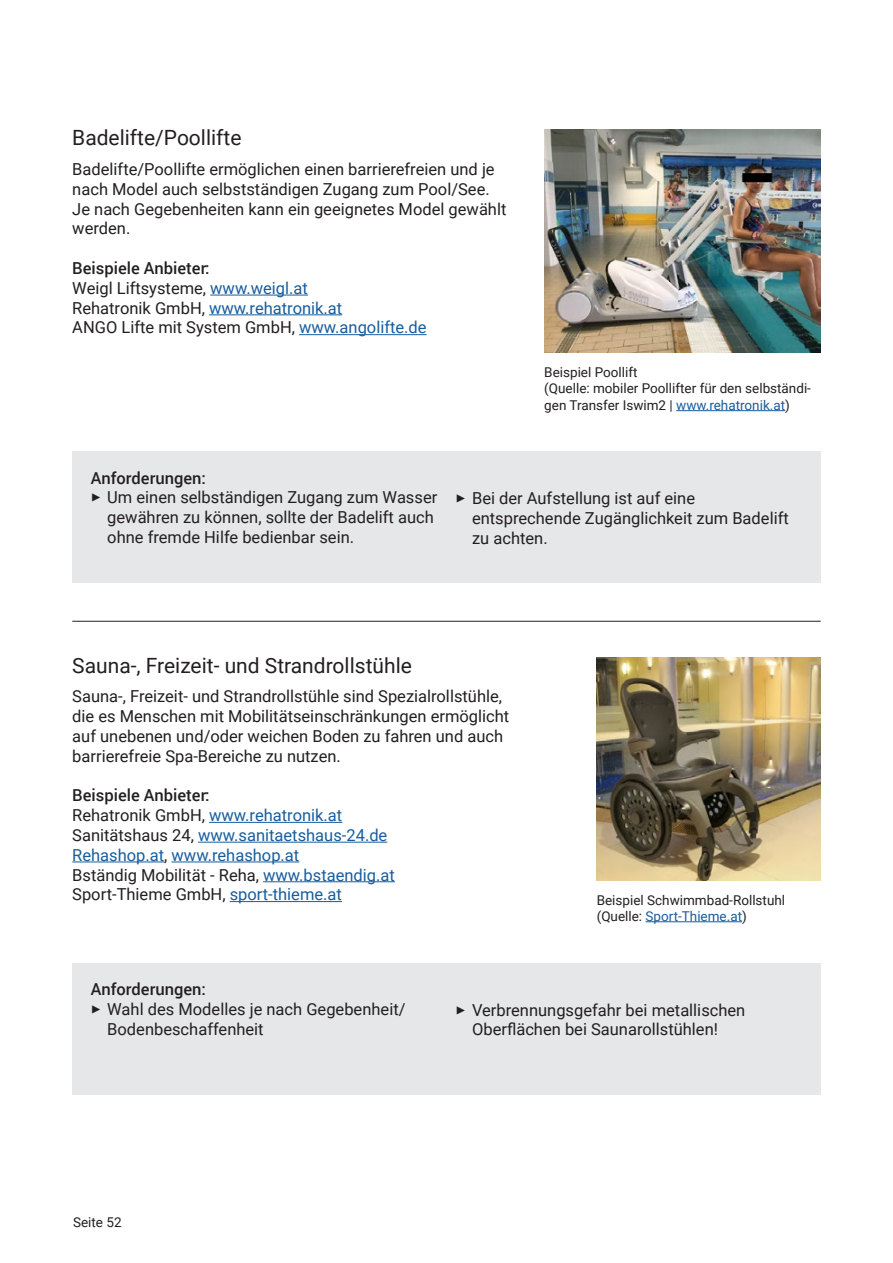
<style>
.page{position:relative;width:893px;height:1263px;background:#fff}
.page>*{position:absolute;margin:0;border:0;box-sizing:border-box;transform-origin:0 0}
.t1{font:21px "Roboto";color:#231f20}
.t2{font:16.5px/19.8px "Roboto";color:#231f20}
.t3{font:500 16.5px/19.8px "Roboto";color:#231f20}
.t4{font:16.5px "Roboto";color:#175d9e}
.t5{font:13.5px/16.2px "Roboto";color:#231f20}
.s1{font-weight:500}
.s2{color:#175d9e}
.s3{font-weight:400}
.s4{font-weight:400;color:#175d9e}
.s5{color:#231f20}
</style>
<div class="page">
<div style="left:72px;top:452px;width:749px;height:131px;background:#e6e7e9"></div>
<img style="left:544px;top:130px;width:277px;height:223px">
<hr style="left:210px;top:295px;width:98px;height:1px;background:#175d9e">
<hr style="left:209px;top:314px;width:133px;height:1px;background:#175d9e">
<hr style="left:299px;top:334px;width:128px;height:1px;background:#175d9e">
<hr style="left:676px;top:410px;width:109px;height:1px;background:#175d9e">
<img style="left:597px;top:657px;width:224px;height:223px">
<hr style="left:209px;top:822px;width:133px;height:1px;background:#175d9e">
<hr style="left:198px;top:842px;width:189px;height:1px;background:#175d9e">
<hr style="left:72px;top:861px;width:92px;height:1px;background:#175d9e">
<hr style="left:172px;top:861px;width:127px;height:1px;background:#175d9e">
<hr style="left:263px;top:881px;width:132px;height:1px;background:#175d9e">
<hr style="left:230px;top:901px;width:112px;height:1px;background:#175d9e">
<hr style="left:645px;top:921px;width:97px;height:1px;background:#175d9e">
<div style="left:72px;top:963px;width:749px;height:131px;background:#e6e7e9"></div>
<hr style="left:72px;top:621px;width:749px;height:1px;background:#231f20">
<p class="t1" style="left:72px;top:123px;width:171px">Badelifte/Poollifte</p>
<p class="t2" style="left:72px;top:159px;width:436px">Badelifte/Poollifte ermöglichen einen barrierefreien und je nach Model auch selbstständigen Zugang zum Pool/See.<br>Je nach Gegebenheiten kann ein geeignetes Model gewählt werden.</p>
<p class="t2" style="left:72px;top:258px;width:271px"><span class="s1">Beispiele Anbieter:<br></span>Weigl Liftsysteme, <span class="s2">www.weigl.at<br></span>Rehatronik GmbH, <span class="s2">www.rehatronik.at</span></p>
<p class="t2" style="left:72px;top:317px;width:356px">ANGO Lifte mit System GmbH, <span class="s2">www.angolifte.de</span></p>
<p class="t5" style="left:544px;top:364px;width:268px">Beispiel Poollift<br>(Quelle: mobiler Poollifter für den selbständi&shy;gen Transfer Iswim2 | <span class="s2">www.rehatronik.at</span>)</p>
<p class="t3" style="left:91px;top:467px;width:117px">Anforderungen:</p>
<p class="t2" style="left:107px;top:487px;width:332px;text-indent:-16px">▸ Um einen selbständigen Zugang zum Wasser gewähren zu können, sollte der Badelift auch ohne fremde Hilfe bedienbar sein.</p>
<p class="t2" style="left:472px;top:488px;width:318px;text-indent:-16px">▸ Bei der Aufstellung ist auf eine entsprechende Zugänglichkeit zum Badelift zu achten.</p>
<p class="t1" style="left:72px;top:651px;width:341px">Sauna-, Freizeit- und Strandrollstühle</p>
<p class="t2" style="left:72px;top:686px;width:438px">Sauna-, Freizeit- und Strandrollstühle sind Spezialrollstühle, die es Menschen mit Mobilitätseinschränkungen ermöglicht auf unebenen und/oder weichen Boden zu fahren und auch barrierefreie Spa-Bereiche zu nutzen.</p>
<p class="t3" style="left:72px;top:785px;width:271px">Beispiele Anbieter:<br><span class="s3">Rehatronik GmbH,</span> <span class="s4">www.rehatronik.at</span></p>
<p class="t4" style="left:72px;top:823px;width:317px"><span class="s5">Sanitätshaus 24,</span> www.sanitaetshaus-24.de</p>
<p class="t4" style="left:72px;top:843px;width:229px">Rehashop.at<span class="s5">,</span> www.rehashop.at</p>
<p class="t2" style="left:72px;top:864px;width:324px">Bständig Mobilität - Reha, <span class="s2">www.bstaendig.at</span></p>
<p class="t2" style="left:72px;top:884px;width:271px">Sport-Thieme GmbH, <span class="s2">sport-thieme.at</span></p>
<p class="t5" style="left:597px;top:891px;width:190px">Beispiel Schwimmbad-Rollstuhl (Quelle: <span class="s2">Sport-Thieme.at</span>)</p>
<p class="t3" style="left:91px;top:978px;width:117px">Anforderungen:</p>
<p class="t2" style="left:107px;top:998px;width:300px;text-indent:-16px">▸ Wahl des Modelles je nach Gegebenheit/<br>Bodenbeschaffenheit</p>
<p class="t2" style="left:472px;top:999px;width:275px;text-indent:-16px">▸ Verbrennungsgefahr bei metallischen<br>Oberflächen bei Saunarollstühlen!</p>
<p class="t5" style="left:73px;top:1214px;width:50px">Seite 52</p>
</div>
